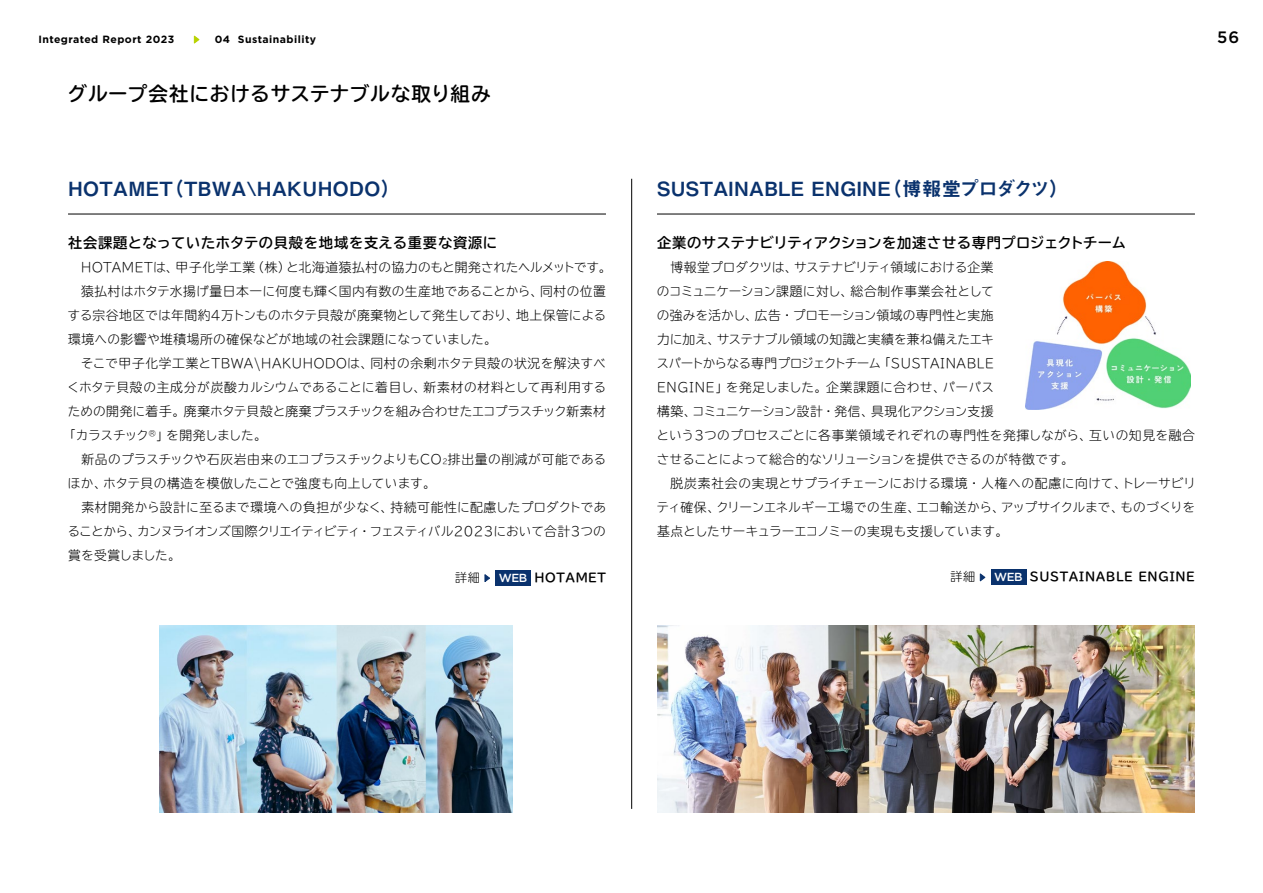
<style>
.page{position:relative;width:1263px;height:893px;background:#fff}
.page>*{position:absolute;margin:0;border:0;box-sizing:border-box;transform-origin:0 0}
.t1{font:19.5px "Midashi Go Pr 6 N MB31";letter-spacing:.02em;color:#0a326d}
.t2{font:700 19.5px "Tsutawaru R Go Std";letter-spacing:.04em;color:#000}
.t3{font:500 16.5px "Gotham";color:#000}
.t4{font:700 14.25px "Tsutawaru R Go Std";letter-spacing:.015em;color:#000}
.t5{font:700 14.25px "Tsutawaru R Go Std";letter-spacing:.055em;color:#000}
.t6{font:300 12.75px/24px "Tsutawaru R Go Std Super";letter-spacing:.01em;color:#000}
.t7{font:300 12.75px "Tsutawaru R Go Std Super";letter-spacing:.03em;color:#000}
.t8{font:300 12.75px "Tsutawaru R Go Std Super";letter-spacing:-.05em;color:#000}
.t9{font:300 12.75px "Tsutawaru R Go Std Super";letter-spacing:.05em;color:#000}
.t10{font:300 12.75px "Tsutawaru R Go Std Super";letter-spacing:-.01em;color:#000}
.t11{font:300 12.75px "Tsutawaru R Go Std Super";letter-spacing:.035em;color:#000}
.t12{font:300 12.75px "Tsutawaru R Go Std Super";letter-spacing:-.035em;color:#000}
.t13{font:300 12.75px "Tsutawaru R Go Std Super";letter-spacing:-.045em;color:#000}
.t14{font:700 12px "Tsutawaru R Go Std";letter-spacing:.05em;color:#000}
.t15{font:300 12px "Tsutawaru R Go Std Super";color:#000}
.t16{font:700 10.5px "Gotham";letter-spacing:.045em;color:#000}
.s1{font-size:7.05px}
.s2{font-family:"Gotham";font-weight:500;font-size:11.7px;color:#fff}
</style>
<div class="page">
<hr style="left:68px;top:214px;width:538px;height:1px;background:#000">
<svg style="left:484px;top:574px;width:6px;height:8px"></svg>
<div style="left:495px;top:570px;width:36px;height:15px;background:#0a326d"></div>
<img style="left:159px;top:625px;width:353px;height:187px">
<img style="left:657px;top:625px;width:538px;height:187px">
<hr style="left:657px;top:214px;width:538px;height:1px;background:#000">
<svg style="left:980px;top:573px;width:6px;height:9px"></svg>
<div style="left:991px;top:569px;width:35px;height:16px;background:#0a326d"></div>
<img style="left:1025px;top:262px;width:165px;height:148px">
<hr style="left:631px;top:179px;width:1px;height:630px;background:#000">
<svg style="left:194px;top:35px;width:6px;height:9px"></svg>
<p class="t16" style="left:38px;top:32px;width:137px">Integrated Report 2023</p>
<p class="t16" style="left:215px;top:32px;width:103px">04 Sustainability</p>
<p class="t3" style="left:1217px;top:27px;width:23px">56</p>
<h1 class="t2" style="left:67px;top:78px;width:425px">グループ会社におけるサステナブルな取り組み</h1>
<h1 class="t1" style="left:68px;top:173px;width:334px">HOTAMET（TBWA\HAKUHODO）</h1>
<p class="t5" style="left:68px;top:231px;width:431px">社会課題となっていたホタテの貝殻を地域を支える重要な資源に</p>
<p class="t6" style="left:68px;top:255px;width:545px">　HOTAMETは、甲子化学工業（株）と北海道猿払村の協力のもと開発されたヘルメットです。</p>
<p class="t6" style="left:68px;top:279px;width:539px">　猿払村はホタテ水揚げ量日本一に何度も輝く国内有数の生産地であることから、同村の位置</p>
<p class="t6" style="left:68px;top:303px;width:540px">する宗谷地区では年間約4万トンものホタテ貝殻が廃棄物として発生しており、地上保管による</p>
<p class="t11" style="left:68px;top:329px;width:430px">環境への影響や堆積場所の確保などが地域の社会課題になっていました。</p>
<p class="t9" style="left:68px;top:353px;width:539px">　そこで甲子化学工業とTBWA\HAKUHODOは、同村の余剰ホタテ貝殻の状況を解決すべ</p>
<p class="t7" style="left:67px;top:377px;width:540px">くホタテ貝殻の主成分が炭酸カルシウムであることに着目し、新素材の材料として再利用する</p>
<p class="t10" style="left:68px;top:401px;width:540px">ための開発に着手。廃棄ホタテ貝殻と廃棄プラスチックを組み合わせたエコプラスチック新素材</p>
<p class="t12" style="left:63px;top:425px;width:205px">「カラスチック<sup>®</sup>」を開発しました。</p>
<p class="t6" style="left:68px;top:447px;width:540px">　新品のプラスチックや石灰岩由来のエコプラスチックよりもCO<span class="s1">2</span>排出量の削減が可能である</p>
<p class="t6" style="left:68px;top:471px;width:370px">ほか、ホタテ貝の構造を模倣したことで強度も向上しています。</p>
<p class="t7" style="left:68px;top:497px;width:540px">　素材開発から設計に至るまで環境への負担が少なく、持続可能性に配慮したプロダクトであ</p>
<p class="t8" style="left:67px;top:521px;width:540px">ることから、カンヌライオンズ国際クリエイティビティ・フェスティバル2023において合計3つの</p>
<p class="t13" style="left:68px;top:545px;width:114px">賞を受賞しました。</p>
<p class="t15" style="left:455px;top:567px;width:26px">詳細</p>
<p class="t14" style="left:499px;top:567px;width:109px"><span class="s2">WEB</span> HOTAMET</p>
<h1 class="t1" style="left:657px;top:173px;width:413px">SUSTAINABLE ENGINE（博報堂プロダクツ）</h1>
<p class="t4" style="left:657px;top:231px;width:471px">企業のサステナビリティアクションを加速させる専門プロジェクトチーム</p>
<p class="t6" style="left:656px;top:255px;width:541px">　博報堂プロダクツは、サステナビリティ領域における企業<br>のコミュニケーション課題に対し、総合制作事業会社として<br>の強みを活かし、広告・プロモーション領域の専門性と実施<br>力に加え、サステナブル領域の知識と実績を兼ね備えたエキ<br>スパートからなる専門プロジェクトチーム「SUSTAINABLE<br>ENGINE」を発足しました。企業課題に合わせ、パーパス<br>構築、コミュニケーション設計・発信、具現化アクション支援<br>という3つのプロセスごとに各事業領域それぞれの専門性を発揮しながら、互いの知見を融合させることによって総合的なソリューションを提供できるのが特徴です。<br>　脱炭素社会の実現とサプライチェーンにおける環境・人権への配慮に向けて、トレーサビリティ確保、クリーンエネルギー工場での生産、エコ輸送から、アップサイクルまで、ものづくりを基点としたサーキュラーエコノミーの実現も支援しています。</p>
<p class="t15" style="left:950px;top:566px;width:26px">詳細</p>
<p class="t14" style="left:994px;top:567px;width:202px"><span class="s2">WEB</span> SUSTAINABLE ENGINE</p>
</div>
